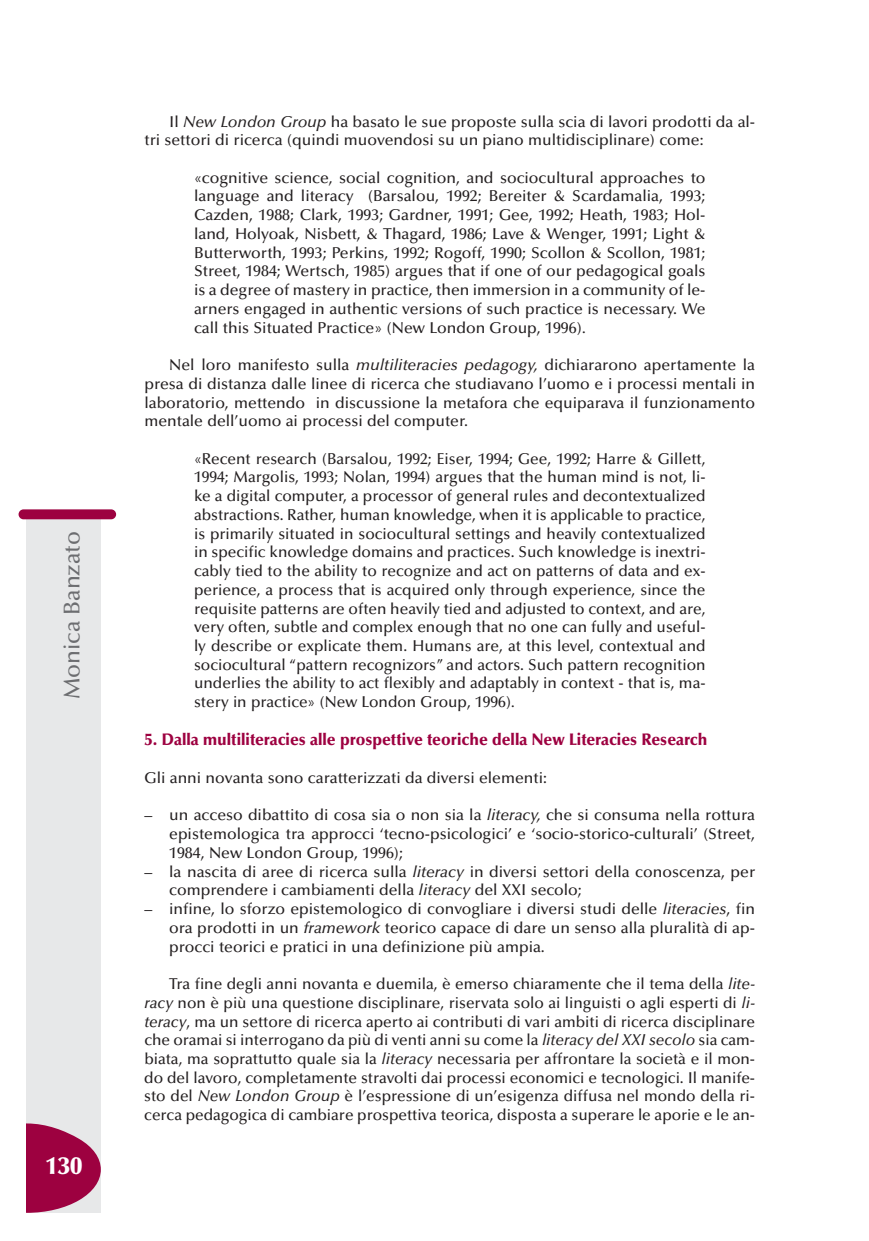
<style>
.page{position:relative;width:869px;height:1241px;background:#fff}
.page>*{position:absolute;margin:0;border:0;box-sizing:border-box;transform-origin:0 0}
.t1{font:900 24.5px "Optima";color:#fff}
.t2{font:500 22.75px "Optima";color:#6c6d70}
.t3{font:900 16.62px "Optima";color:#9d0140;scale:.95 1}
.t4{font:500 15.75px/18.7px "Optima";color:#231f20;text-align:justify}
.s1{font-style:italic}
</style>
<div class="page">
<div style="left:27px;top:517px;width:74px;height:695px;background:#e7e8e9"></div>
<div style="left:19px;top:509px;width:97px;height:10px;background:#9d0140;border-radius:5px"></div>
<svg style="left:26px;top:1122px;width:75px;height:90px"></svg>
<h2 class="t2" style="left:63px;top:699px;width:170px;rotate:-90deg">Monica Banzato</h2>
<h1 class="t1" style="left:45px;top:1155px;width:38px">130</h1>
<p class="t4" style="left:144px;top:113px;width:612px;text-indent:25px">Il <span class="s1">New London Group</span> ha basato le sue proposte sulla scia di lavori prodotti da al&shy;tri settori di ricerca (quindi muovendosi su un piano multidisciplinare) come:</p>
<p class="t4" style="left:194px;top:170px;width:512px">«cognitive science, social cognition, and sociocultural approaches to language and literacy (Barsalou, 1992; Bereiter &amp; Scardamalia, 1993; Cazden, 1988; Clark, 1993; Gardner, 1991; Gee, 1992; Heath, 1983; Hol&shy;land, Holyoak, Nisbett, &amp; Thagard, 1986; Lave &amp; Wenger, 1991; Light &amp; Butterworth, 1993; Perkins, 1992; Rogoff, 1990; Scollon &amp; Scollon, 1981; Street, 1984; Wertsch, 1985) argues that if one of our pedagogical goals is a degree of mastery in practice, then immersion in a community of le&shy;arners engaged in authentic versions of such practice is necessary. We call this Situated Practice» (New London Group, 1996)<span class="s1">.</span></p>
<p class="t4" style="left:144px;top:357px;width:612px;text-indent:25px">Nel loro manifesto sulla <span class="s1">multiliteracies pedagogy,</span> dichiararono apertamente la presa di distanza dalle linee di ricerca che studiavano l’uomo e i processi mentali in laboratorio, mettendo in discussione la metafora che equiparava il funzionamento mentale dell’uomo ai processi del computer.</p>
<p class="t4" style="left:194px;top:450px;width:512px">«Recent research (Barsalou, 1992; Eiser, 1994; Gee, 1992; Harre &amp; Gillett, 1994; Margolis, 1993; Nolan, 1994) argues that the human mind is not, li&shy;ke a digital computer, a processor of general rules and decontextualized abstractions. Rather, human knowledge, when it is applicable to practice, is primarily situated in sociocultural settings and heavily contextualized in specific knowledge domains and practices. Such knowledge is inextri&shy;cably tied to the ability to recognize and act on patterns of data and ex&shy;perience, a process that is acquired only through experience, since the requisite patterns are often heavily tied and adjusted to context, and are, very often, subtle and complex enough that no one can fully and useful&shy;ly describe or explicate them. Humans are, at this level, contextual and sociocultural “pattern recognizors” and actors. Such pattern recognition underlies the ability to act flexibly and adaptably in context - that is, ma&shy;stery in practice» (New London Group, 1996)<span class="s1">.</span></p>
<p class="t3" style="left:144px;top:733px;width:594px">5. Dalla multiliteracies alle prospettive teoriche della New Literacies Research</p>
<p class="t4" style="left:144px;top:769px;width:404px">Gli anni novanta sono caratterizzati da diversi elementi:</p>
<p class="t4" style="left:169px;top:807px;width:587px;text-indent:-25px">– un acceso dibattito di cosa sia o non sia la <span class="s1">literacy,</span> che si consuma nella rottura epistemologica tra approcci ‘tecno-psicologici’ e ‘socio-storico-culturali’ (Street, 1984, New London Group, 1996);</p>
<p class="t4" style="left:169px;top:863px;width:587px;text-indent:-25px">– la nascita di aree di ricerca sulla <span class="s1">literacy</span> in diversi settori della conoscenza, per comprendere i cambiamenti della <span class="s1">literacy</span> del XXI secolo;</p>
<p class="t4" style="left:169px;top:900px;width:587px;text-indent:-25px">– infine, lo sforzo epistemologico di convogliare i diversi studi delle <span class="s1">literacies</span>, fin ora prodotti in un <span class="s1">framework</span> teorico capace di dare un senso alla pluralità di ap&shy;procci teorici e pratici in una definizione più ampia.</p>
<p class="t4" style="left:144px;top:975px;width:612px;text-indent:25px">Tra fine degli anni novanta e duemila, è emerso chiaramente che il tema della <span class="s1">lite&shy;racy</span> non è più una questione disciplinare, riservata solo ai linguisti o agli esperti di <span class="s1">li&shy;teracy</span>, ma un settore di ricerca aperto ai contributi di vari ambiti di ricerca disciplinare che oramai si interrogano da più di venti anni su come la <span class="s1">literacy del XXI secolo</span> sia cam&shy;biata, ma soprattutto quale sia la <span class="s1">literacy</span> necessaria per affrontare la società e il mon&shy;do del lavoro, completamente stravolti dai processi economici e tecnologici. Il manife&shy;sto del <span class="s1">New London Group</span> è l’espressione di un’esigenza diffusa nel mondo della ri&shy;cerca pedagogica di cambiare prospettiva teorica, disposta a superare le aporie e le an-</p>
</div>
